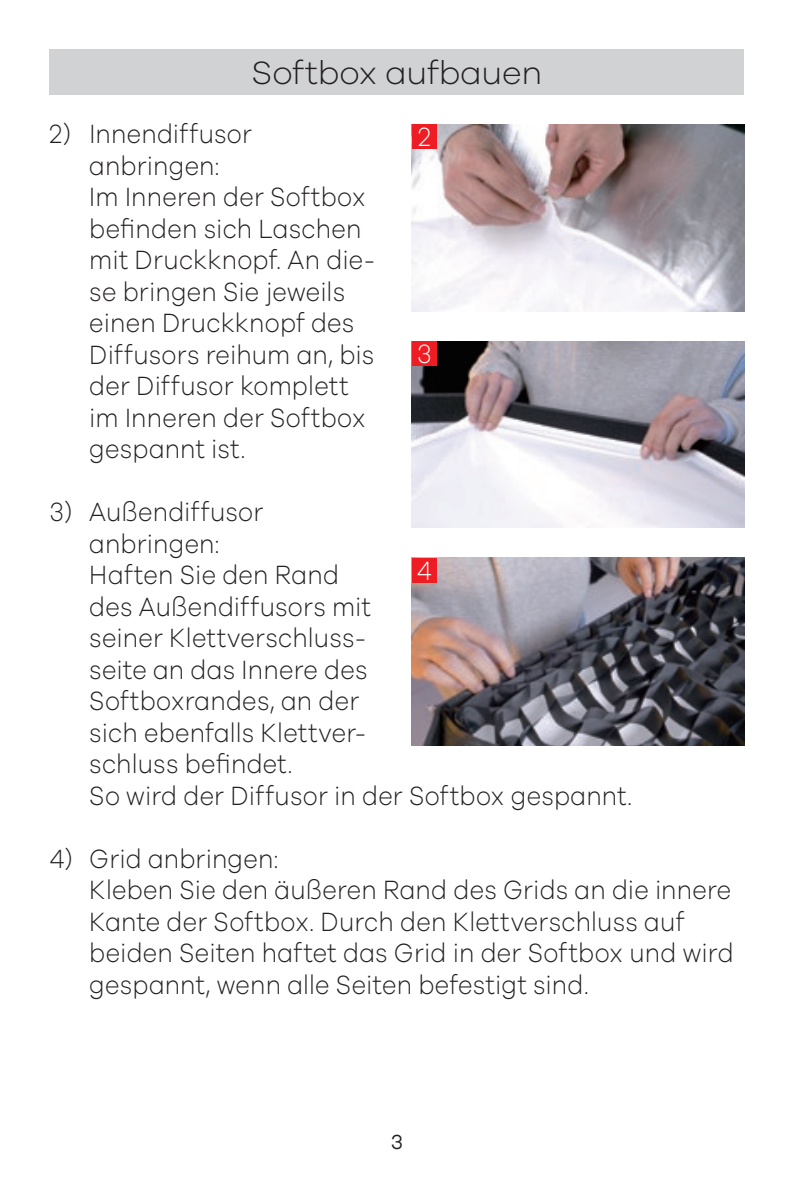
<style>
.page{position:relative;width:794px;height:1191px;background:#fff}
.page>*{position:absolute;margin:0;border:0;box-sizing:border-box;transform-origin:0 0}
.t1{font:300 33.25px "Galano Grotesque";letter-spacing:-.01em;color:#231f20}
.t2{font:300 27.3px/31.5px "Galano Grotesque";letter-spacing:.01em;color:#231f20;scale:.9 1}
.t3{font:300 27.3px "Galano Grotesque";color:#fff;scale:.9 1}
.t4{font:21px "Galano Grotesque Alt";color:#231f20}
</style>
<div class="page">
<div style="left:50px;top:50px;width:694px;height:45px;background:#d1d2d4"></div>
<img style="left:412px;top:124px;width:332px;height:187px">
<img style="left:412px;top:558px;width:332px;height:188px">
<div style="left:412px;top:124px;width:25px;height:25px;background:#ee1d23"></div>
<img style="left:412px;top:341px;width:332px;height:187px">
<div style="left:412px;top:341px;width:25px;height:25px;background:#ee1d23"></div>
<div style="left:412px;top:558px;width:25px;height:24px;background:#ee1d23"></div>
<p class="t1" style="left:252px;top:52px;width:292px">Softbox aufbauen</p>
<p class="t2" style="left:50px;top:117px;width:226px;text-align:center">2) Innendiffusor anbringen:</p>
<p class="t2" style="left:89px;top:180px;width:319px">Im Inneren der Softbox befinden sich Laschen mit Druckknopf. An die&shy;se bringen Sie jeweils einen Druckknopf des<br>Diffusors reihum an, bis der Diffusor komplett im Inneren der Softbox gespannt ist.</p>
<p class="t2" style="left:50px;top:495px;width:239px;text-align:center">3) Außendiffusor anbringen:</p>
<p class="t2" style="left:89px;top:558px;width:314px">Haften Sie den Rand des Außendiffusors mit seiner Klettverschluss&shy;seite an das Innere des<br>Softboxrandes, an der sich ebenfalls Klettver&shy;schluss befindet.</p>
<p class="t2" style="left:89px;top:779px;width:604px">So wird der Diffusor in der Softbox gespannt.</p>
<p class="t2" style="left:50px;top:842px;width:256px">4) Grid anbringen:</p>
<p class="t2" style="left:89px;top:873px;width:717px">Kleben Sie den äußeren Rand des Grids an die innere Kante der Softbox. Durch den Klettverschluss auf beiden Seiten haftet das Grid in der Softbox und wird gespannt, wenn alle Seiten befestigt sind.</p>
<p class="t3" style="left:418px;top:120px;width:15px">2</p>
<p class="t3" style="left:417px;top:338px;width:18px">3</p>
<p class="t3" style="left:417px;top:554px;width:18px">4</p>
<p class="t4" style="left:391px;top:1128px;width:14px">3</p>
</div>
